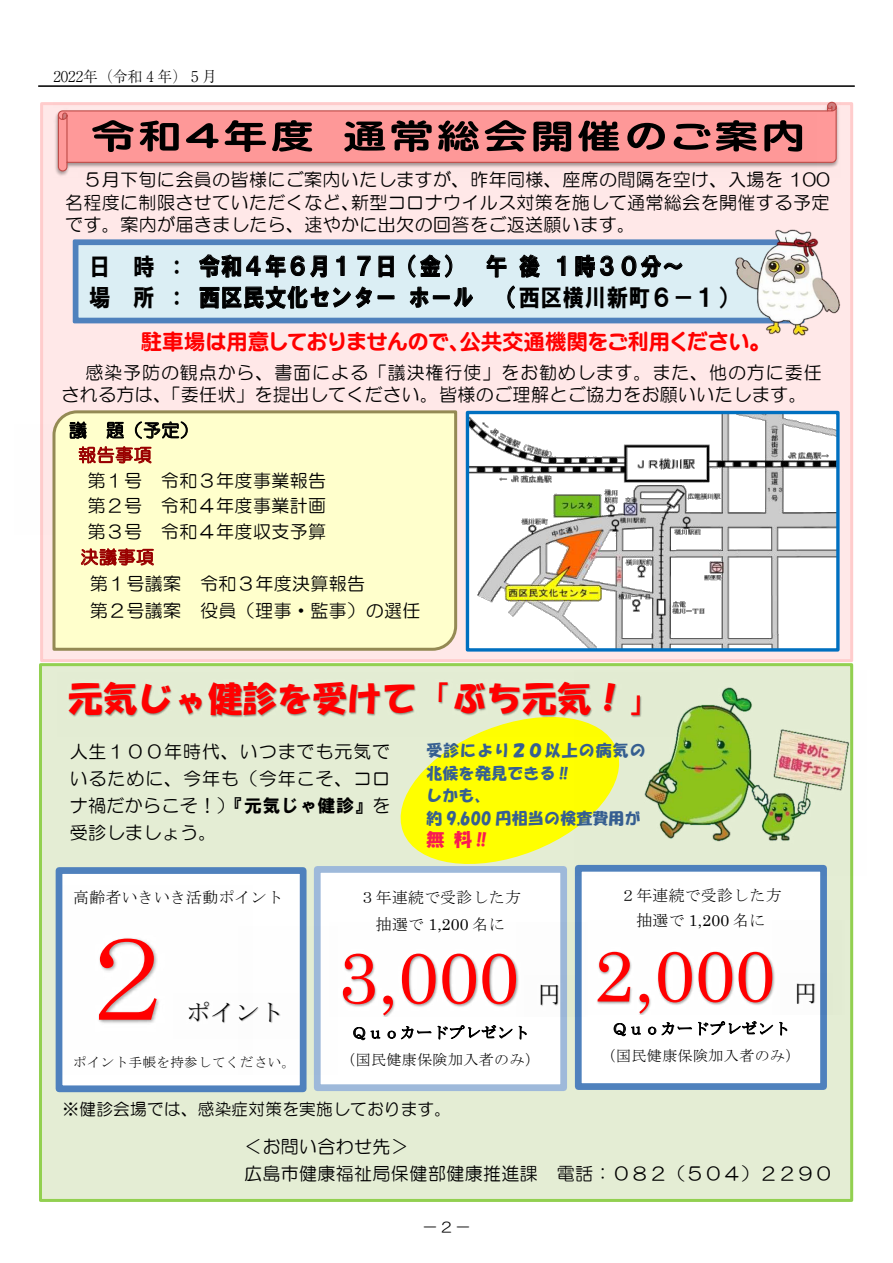
<style>
.page{position:relative;width:893px;height:1263px;background:#fff}
.page>*{position:absolute;margin:0;border:0;box-sizing:border-box;transform-origin:0 0}
.t1{font:120px "MS Mincho";color:#f00}
.t2{font:72px "Century";letter-spacing:.005em;color:#f00}
.t3{font:34.5px "HGS Soei Kakupoptai";letter-spacing:.01em;color:#f00}
.t4{font:24px "HG Soei Kakugothic UB";letter-spacing:.04em;color:#000;scale:.88 1}
.t5{font:24px "MS Mincho";color:#000}
.t6{font:24px "HG Soei Kakugothic UB";letter-spacing:.04em;color:#000;scale:.9 1}
.t7{font:21px "FGP Maru Gothic Ca U";letter-spacing:.01em;color:#f00}
.t8{font:18px/27px "HG Maru Gothic MPRO";letter-spacing:.02em;color:#000}
.t9{font:18px/24.9px "HG Maru Gothic MPRO";letter-spacing:.03em;color:#900}
.t10{font:18px "HGS Soei Kakupoptai";color:#f91b50}
.t11{font:16.5px "HG Maru Gothic MPRO";letter-spacing:.02em;color:#000}
.t12{font:15.9px/27px "MS Mincho";letter-spacing:.02em;color:#000;text-align:center}
.t13{font:15.9px/22.5px "HGS Soei Kakupoptai";letter-spacing:.02em;color:#365f91}
.t14{font:15px "MS Mincho";letter-spacing:.035em;color:#000}
.t15{font:300 14.85px "Ryumin Pro";color:#000}
.t16{font:13.8px "HG Maru Gothic MPRO";color:#000;scale:1.1 1}
.t17{font:13.5px "MS Mincho";letter-spacing:.025em;color:#000}
.s1{color:#000}
.s2{font-family:"HGS Soei Kakugothic UB"}
.s3{font-family:"Century"}
</style>
<div class="page">
<div style="left:40px;top:665px;width:812px;height:535px;background:#e4edd4"></div>
<div style="left:39px;top:663px;width:814px;height:539px;border:3px solid #92d050"></div>
<div style="left:42px;top:104px;width:810px;height:557px;background:#ffe8e8"></div>
<svg style="left:400px;top:736px;width:175px;height:138px"></svg>
<img style="left:40px;top:425px;width:3px;height:109px">
<div style="left:57px;top:872px;width:244px;height:216px;background:#fff"></div>
<div style="left:578px;top:869px;width:244px;height:216px;background:#fff"></div>
<div style="left:316px;top:868px;width:244px;height:216px;background:#fff"></div>
<img style="left:69px;top:682px;width:506px;height:54px">
<div style="left:314px;top:866px;width:253px;height:225px;border:7px solid #9eb9da"></div>
<img style="left:53px;top:102px;width:788px;height:74px">
<svg style="left:57px;top:101px;width:780px;height:71px"></svg>
<img style="left:81px;top:152px;width:735px;height:19px">
<svg style="left:63px;top:102px;width:773px;height:50px;background:#bb7a7a"></svg>
<div style="left:575px;top:865px;width:252px;height:225px;border:7px solid #4f81bd"></div>
<div style="left:52px;top:410px;width:406px;height:241px;background:#ffc"></div>
<img style="left:470px;top:415px;width:366px;height:233px">
<div style="left:466px;top:411px;width:374px;height:241px;border:3px solid #0070c0"></div>
<img style="left:98px;top:938px;width:61px;height:85px">
<img style="left:189px;top:1002px;width:42px;height:21px">
<img style="left:239px;top:926px;width:83px;height:148px">
<img style="left:342px;top:953px;width:174px;height:63px">
<img style="left:516px;top:922px;width:67px;height:94px">
<img style="left:597px;top:952px;width:175px;height:62px">
<img style="left:772px;top:921px;width:55px;height:93px">
<svg style="left:72px;top:239px;width:655px;height:85px;background:#c7deec"></svg>
<img style="left:727px;top:229px;width:114px;height:107px">
<img style="left:575px;top:670px;width:279px;height:205px">
<div style="left:56px;top:867px;width:251px;height:225px;border:7px solid #4f81bd"></div>
<hr style="left:38px;top:86px;width:817px;height:1px;background:#000">
<p class="t15" style="left:38px;top:65px;width:180px">　2022年（令和 4 年） 5 月</p>
<p class="t8" style="left:84px;top:168px;width:748px;line-height:22.5px;text-align:right">５月下旬に会員の皆様にご案内いたしますが、昨年同様、座席の間隔を空け、入場を 100新型コロナウイルス対策を施して通常総会を開催する予定</p>
<p class="t8" style="left:65px;top:191px;width:571px;line-height:22.5px">名程度に制限させていただくなど、<br>です。案内が届きましたら、速やかに出欠の回答をご返送願います。</p>
<p class="t6" style="left:89px;top:254px;width:25px">日</p>
<p class="t6" style="left:89px;top:285px;width:25px">場</p>
<p class="t6" style="left:133px;top:254px;width:25px">時</p>
<p class="t6" style="left:133px;top:285px;width:25px">所</p>
<p class="t6" style="left:166px;top:254px;width:25px">：</p>
<p class="t6" style="left:166px;top:285px;width:25px">：</p>
<p class="t4" style="left:199px;top:254px;width:301px">令和４年６月１７日（金）</p>
<p class="t4" style="left:486px;top:254px;width:26px">午</p>
<p class="t4" style="left:519px;top:254px;width:26px">後</p>
<p class="t4" style="left:552px;top:254px;width:151px">１時３０分~</p>
<p class="t4" style="left:199px;top:285px;width:226px">西区民文化センター</p>
<p class="t4" style="left:409px;top:285px;width:75px">ホール</p>
<p class="t4" style="left:497px;top:285px;width:276px">（西区横川新町６－１(</p>
<p class="t7" style="left:141px;top:331px;width:620px">駐車場は用意しておりませんので、公共交通機関をご利用ください。</p>
<p class="t8" style="left:61px;top:362px;width:762px;line-height:21.8px;text-indent:24px">感染予防の観点から、書面による「議決権行使」をお勧めします。また、他の方に委任される方は、「委任状」を提出してください。皆様のご理解とご協力をお願いいたします。</p>
<p class="t8" style="left:106px;top:416px;width:93px">題（予定(</p>
<p class="t9" style="left:78px;top:418px;width:75px;text-indent:-9px"><span class="s1">議<br></span>報告事項</p>
<p class="t8" style="left:87px;top:467px;width:56px">第１号</p>
<p class="t8" style="left:161px;top:467px;width:167px">令和３年度事業報告</p>
<p class="t8" style="left:87px;top:492px;width:56px">第２号</p>
<p class="t8" style="left:161px;top:492px;width:167px">令和４年度事業計画</p>
<p class="t9" style="left:81px;top:519px;width:75px;line-height:25.5px;text-align:center"><span class="s1">第３号</span>決議事項</p>
<p class="t8" style="left:161px;top:518px;width:167px">令和４年度収支予算</p>
<p class="t8" style="left:90px;top:570px;width:93px">第１号議案</p>
<p class="t8" style="left:90px;top:597px;width:93px">第２号議案</p>
<p class="t8" style="left:200px;top:570px;width:167px">令和３年度決算報告</p>
<p class="t8" style="left:200px;top:597px;width:222px">役員（理事・監事）の選任</p>
<p class="t3" style="left:68px;top:681px;width:595px">元気じゃ健診を受けて「ぶち元気!「</p>
<p class="t8" style="left:70px;top:738px;width:322px;text-align:justify">人生１００年時代、いつまでも元気でいるために、今年も（今年こそ、コロナ禍だからこそ！）<span class="s2">『元気じゃ健診』</span>を受診しましょう。</p>
<p class="t13" style="left:426px;top:739px;width:221px">受診により２０以上の病気の兆候を発見できる!!<br>しかも、<br>約 9,600 円相当の検査費用が</p>
<p class="t10" style="left:454px;top:830px;width:38px">料!!</p>
<p class="t10" style="left:426px;top:830px;width:19px">無</p>
<p class="t12" style="left:73px;top:884px;width:211px">高齢者いきいき活動ポイント</p>
<p class="t1" style="left:66px;top:918px;width:122px">２</p>
<p class="t5" style="left:187px;top:1000px;width:98px">ポイント</p>
<p class="t17" style="left:73px;top:1055px;width:224px">ポイント手帳を持参してください。</p>
<p class="t12" style="left:360px;top:884px;width:163px">３年連続で受診した方抽選で <span class="s3">1,200</span> 名に</p>
<p class="t2" style="left:338px;top:917px;width:182px">3,000</p>
<p class="t12" style="left:351px;top:1019px;width:179px">Ｑｕｏカードプレゼント</p>
<p class="t14" style="left:340px;top:1052px;width:201px">（国民健康保険加入者のみ(</p>
<p class="t5" style="left:537px;top:983px;width:25px">円</p>
<p class="t11" style="left:63px;top:1101px;width:390px">※健診会場では、感染症対策を実施しております。</p>
<p class="t8" style="left:244px;top:1133px;width:166px">＜お問い合わせ先&lt;</p>
<p class="t12" style="left:620px;top:883px;width:163px;line-height:25.2px">２年連続で受診した方抽選で <span class="s3">1,200</span> 名に</p>
<p class="t2" style="left:594px;top:915px;width:182px">2,000</p>
<p class="t5" style="left:794px;top:981px;width:25px">円</p>
<p class="t12" style="left:612px;top:1015px;width:179px">Ｑｕｏカードプレゼント</p>
<p class="t14" style="left:601px;top:1048px;width:201px">（国民健康保険加入者のみ(</p>
<p class="t8" style="left:244px;top:1160px;width:295px">広島市健康福祉局保健部健康推進課</p>
<p class="t16" style="left:422px;top:1220px;width:45px">－ 2 －</p>
<p class="t8" style="left:557px;top:1160px;width:277px">電話：０８２)５０４(２２９０</p>
</div>
